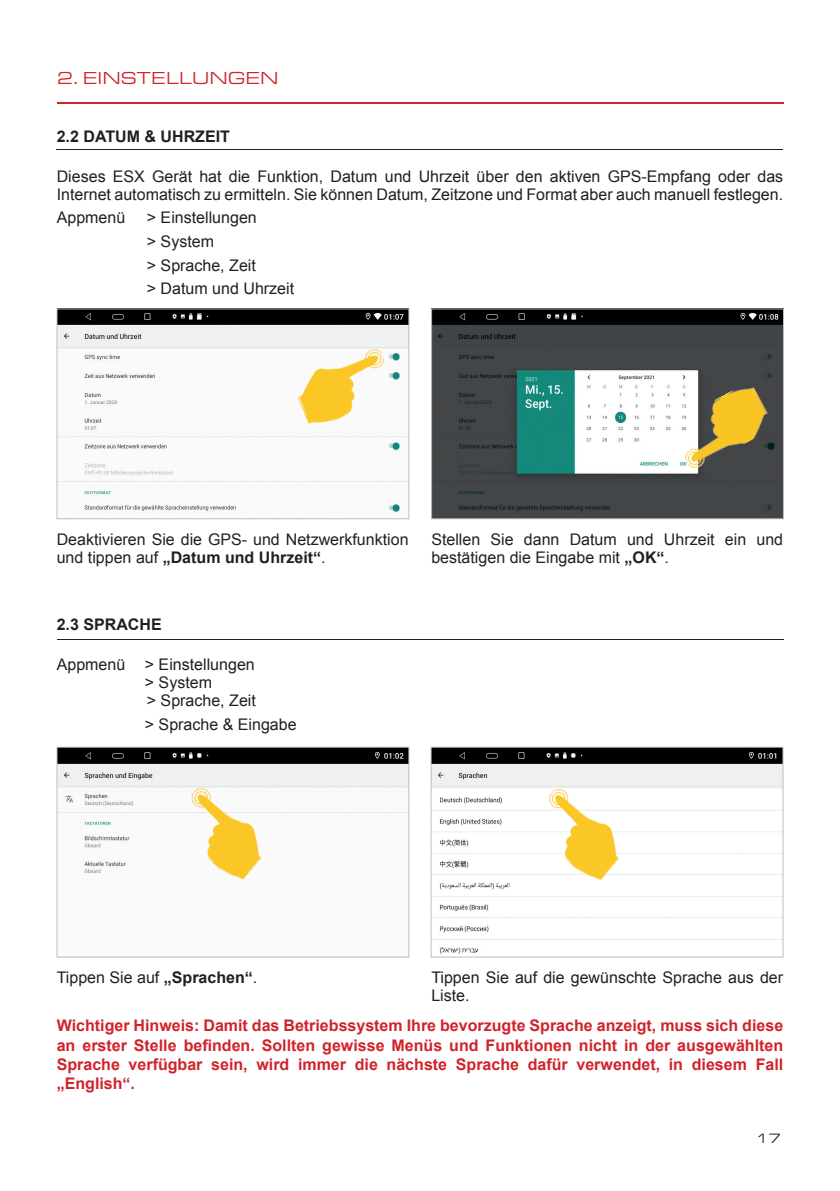
<style>
.page{position:relative;width:840px;height:1191px;background:#fff}
.page>*{position:absolute;margin:0;border:0;box-sizing:border-box;transform-origin:0 0}
.t1{font:18px "Eurostile Ext";color:#d1232a}
.t2{font:16px/18px "Arial";color:#231f20}
.t3{font:700 16px/19.2px "Arial";color:#d1232a;text-align:justify}
.t4{font:700 16px "Arial";color:#231f20}
.t5{font:14px "Eurostile Ext";color:#231f20}
.s1{font-weight:700}
</style>
<div class="page">
<svg style="left:57px;top:102px;width:725px;height:2px"></svg>
<img style="left:59px;top:749px;width:348px;height:125px">
<div style="left:57px;top:747px;width:352px;height:210px;border:1px solid #bcbdc0"></div>
<img style="left:432px;top:749px;width:348px;height:205px">
<div style="left:430px;top:747px;width:352px;height:210px;border:1px solid #bcbdc0"></div>
<img style="left:167px;top:783px;width:106px;height:97px">
<img style="left:524px;top:783px;width:106px;height:102px">
<hr style="left:57px;top:149px;width:725px;height:1px;background:#231f20">
<img style="left:59px;top:311px;width:348px;height:202px">
<div style="left:57px;top:309px;width:352px;height:210px;border:1px solid #bcbdc0"></div>
<img style="left:433px;top:311px;width:348px;height:206px">
<div style="left:431px;top:309px;width:352px;height:210px;border:1px solid #bcbdc0"></div>
<img style="left:290px;top:344px;width:108px;height:86px">
<img style="left:666px;top:380px;width:109px;height:92px">
<hr style="left:57px;top:639px;width:726px;height:1px;background:#231f20">
<p class="t1" style="left:57px;top:65px;width:223px">2. EINSTELLUNGEN</p>
<p class="t4" style="left:57px;top:126px;width:175px">2.2 DATUM &amp; UHRZEIT</p>
<p class="t2" style="left:57px;top:167px;width:727px">Dieses ESX Gerät hat die Funktion, Datum und Uhrzeit über den aktiven GPS-Empfang oder das<br>Internet automatisch zu ermitteln. Sie können Datum, Zeitzone und Format aber auch manuell festlegen.</p>
<p class="t2" style="left:57px;top:209px;width:70px">Appmenü</p>
<p class="t2" style="left:147px;top:206px;width:149px;line-height:23.6px">&gt; Einstellungen<br>&gt; System<br>&gt; Sprache, Zeit<br>&gt; Datum und Uhrzeit</p>
<p class="t2" style="left:57px;top:530px;width:353px">Deaktivieren Sie die GPS- und Netzwerkfunktion und tippen auf <span class="s1">„Datum und Uhrzeit“</span>.</p>
<p class="t4" style="left:57px;top:614px;width:106px">2.3 SPRACHE</p>
<p class="t2" style="left:145px;top:655px;width:112px;text-indent:-88px">Appmenü &gt; Einstellungen &gt; System<br>&gt; Sprache, Zeit</p>
<p class="t2" style="left:145px;top:715px;width:153px">&gt; Sprache &amp; Eingabe</p>
<p class="t2" style="left:431px;top:530px;width:353px">Stellen Sie dann Datum und Uhrzeit ein und bestätigen die Eingabe mit <span class="s1">„OK“</span>.</p>
<p class="t2" style="left:57px;top:969px;width:202px">Tippen Sie auf <span class="s1">„Sprachen“</span>.</p>
<p class="t2" style="left:431px;top:969px;width:353px">Tippen Sie auf die gewünschte Sprache aus der<br>Liste.</p>
<p class="t3" style="left:57px;top:1016px;width:727px">Wichtiger Hinweis: Damit das Betriebssystem Ihre bevorzugte Sprache anzeigt, muss sich diese an erster Stelle befinden. Sollten gewisse Menüs und Funktionen nicht in der ausgewählten Sprache verfügbar sein, wird immer die nächste Sprache dafür verwendet, in diesem Fall „English“.</p>
<p class="t5" style="left:755px;top:1128px;width:27px">17</p>
</div>
